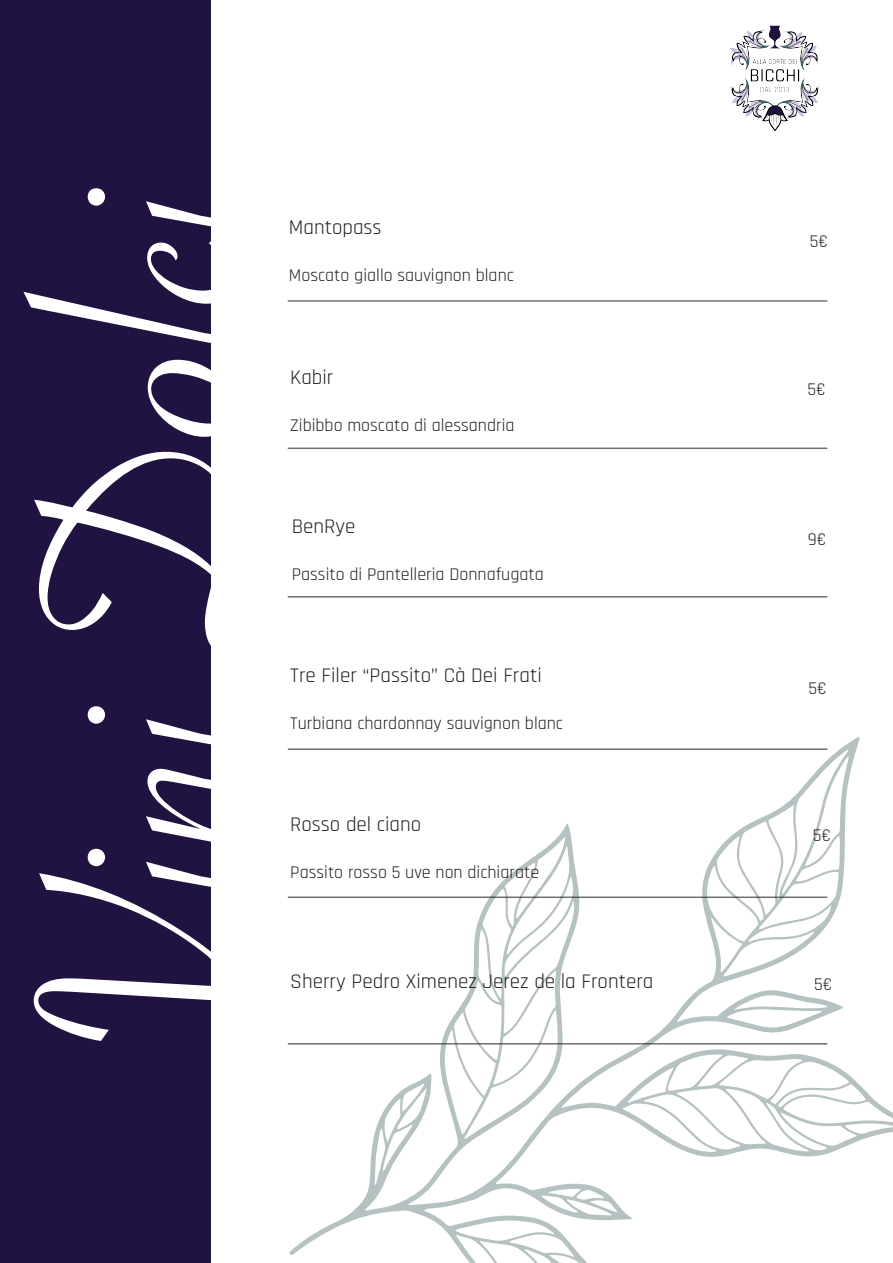
<style>
.page{position:relative;width:893px;height:1263px;background:#fff}
.page>*{position:absolute;margin:0;border:0;box-sizing:border-box;transform-origin:0 0}
.t1{font:304.5px "Savoye Let Plain";color:#fff}
.t2{font:21px "Rajdhani";color:#231f20}
.t3{font:18px "Rajdhani";color:#231f20}
</style>
<div class="page">
<div style="left:0;top:0;width:211px;height:1263px;background:#211341"></div>
<img style="left:730px;top:25px;width:89px;height:106px">
<svg style="left:289px;top:737px;width:604px;height:526px"></svg>
<hr style="left:288px;top:300px;width:539px;height:2px;background:#231f20">
<hr style="left:288px;top:447px;width:539px;height:2px;background:#231f20">
<hr style="left:288px;top:596px;width:539px;height:1px;background:#231f20">
<hr style="left:288px;top:748px;width:539px;height:2px;background:#231f20">
<hr style="left:288px;top:1043px;width:539px;height:1px;background:#231f20">
<hr style="left:288px;top:896px;width:539px;height:2px;background:#231f20">
<h1 class="t1" style="left:-59px;top:1049px;width:867px;rotate:-90deg">Vini Dolci</h1>
<p class="t2" style="left:289px;top:215px;width:94px">Mantopass</p>
<p class="t3" style="left:289px;top:265px;width:226px">Moscato giallo sauvignon blanc</p>
<p class="t2" style="left:290px;top:366px;width:45px">Kabir</p>
<p class="t3" style="left:290px;top:415px;width:226px">Zibibbo moscato di alessandria</p>
<p class="t2" style="left:292px;top:514px;width:65px">BenRye</p>
<p class="t3" style="left:292px;top:564px;width:254px">Passito di Pantelleria Donnafugata</p>
<p class="t2" style="left:290px;top:663px;width:253px">Tre Filer “Passito” Cà Dei Frati</p>
<p class="t3" style="left:290px;top:713px;width:274px">Turbiana chardonnay sauvignon blanc</p>
<p class="t2" style="left:290px;top:813px;width:132px">Rosso del ciano</p>
<p class="t3" style="left:290px;top:862px;width:250px">Passito rosso 5 uve non dichiarate</p>
<p class="t3" style="left:810px;top:231px;width:20px">5€</p>
<p class="t3" style="left:807px;top:379px;width:20px">5€</p>
<p class="t3" style="left:808px;top:529px;width:20px">9€</p>
<p class="t3" style="left:809px;top:678px;width:20px">5€</p>
<p class="t3" style="left:813px;top:825px;width:20px">5€</p>
<p class="t2" style="left:290px;top:969px;width:365px">Sherry Pedro Ximenez Jerez de la Frontera</p>
<p class="t3" style="left:814px;top:974px;width:20px">5€</p>
</div>
